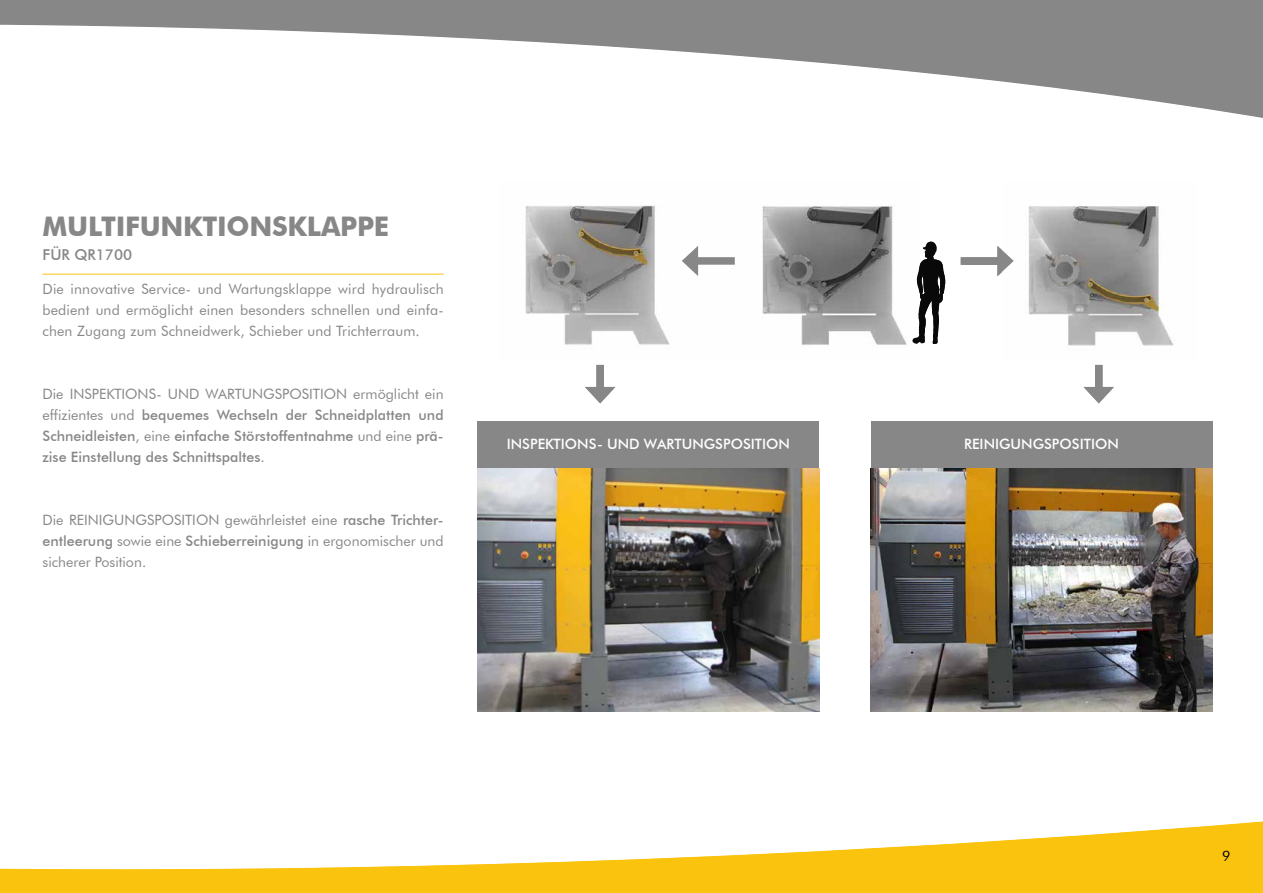
<style>
.page{position:relative;width:1263px;height:893px;background:#fff}
.page>*{position:absolute;margin:0;border:0;box-sizing:border-box;transform-origin:0 0}
.t1{font:700 27px "Futura BT";letter-spacing:-.01em;color:#878787}
.t2{font:500 15px "Futura BT";color:#878787}
.t3{font:14.25px/21px "Futura BT";color:#878787;text-align:justify}
.t4{font:500 14.25px/21px "Futura BT";color:#878787;text-align:justify}
.t5{font:500 14.25px "Futura BT";color:#fff}
.t6{font:14.25px "Futura BT";color:#000}
.s1{font-weight:400}
.s2{font-weight:500}
</style>
<div class="page">
<img style="left:525px;top:205px;width:174px;height:140px">
<div style="left:478px;top:421px;width:341px;height:46px;background:#878787"></div>
<div style="left:871px;top:421px;width:341px;height:46px;background:#878787"></div>
<img style="left:478px;top:468px;width:341px;height:243px">
<img style="left:871px;top:468px;width:341px;height:243px">
<img style="left:1028px;top:206px;width:146px;height:140px">
<img style="left:762px;top:206px;width:145px;height:139px">
<svg style="left:912px;top:241px;width:33px;height:103px"></svg>
<div style="left:961px;top:257px;width:43px;height:8px;background:#878787"></div>
<svg style="left:997px;top:246px;width:17px;height:30px"></svg>
<div style="left:596px;top:365px;width:8px;height:28px;background:#878787"></div>
<svg style="left:585px;top:387px;width:30px;height:16px"></svg>
<div style="left:1095px;top:365px;width:7px;height:28px;background:#878787"></div>
<svg style="left:1083px;top:387px;width:31px;height:16px"></svg>
<div style="left:692px;top:257px;width:43px;height:8px;background:#878787"></div>
<svg style="left:682px;top:246px;width:16px;height:30px"></svg>
<hr style="left:0;top:0;width:1263px;height:3px;background:#878787">
<svg style="left:0;top:3px;width:1263px;height:115px"></svg>
<svg style="left:0;top:821px;width:1263px;height:70px"></svg>
<hr style="left:43px;top:274px;width:401px;height:1px;background:#fac30e">
<h1 class="t1" style="left:43px;top:210px;width:348px">MULTIFUNKTIONSKLAPPE</h1>
<p class="t2" style="left:43px;top:246px;width:91px">FÜR QR1700</p>
<p class="t3" style="left:43px;top:278px;width:403px">Die innovative Service- und Wartungsklappe wird hydraulisch bedient und ermöglicht einen besonders schnellen und einfa&shy;chen Zugang zum Schneidwerk, Schieber und Trichterraum.</p>
<p class="t4" style="left:43px;top:383px;width:403px"><span class="s1">Die INSPEKTIONS- UND WARTUNGSPOSITION ermöglicht ein effizientes und</span> bequemes Wechseln der Schneidplatten und Schneidleisten<span class="s1">, eine</span> einfache Störstoffentnahme <span class="s1">und eine</span> prä&shy;zise Einstellung des Schnittspaltes.</p>
<p class="t3" style="left:43px;top:509px;width:403px">Die REINIGUNGSPOSITION gewährleistet eine <span class="s2">rasche Trichter&shy;entleerung</span> sowie eine <span class="s2">Schieberreinigung</span> in ergonomischer und sicherer Position.</p>
<p class="t5" style="left:507px;top:435px;width:285px">INSPEKTIONS- UND WARTUNGSPOSITION</p>
<p class="t5" style="left:964px;top:435px;width:156px">REINIGUNGSPOSITION</p>
<p class="t6" style="left:1222px;top:847px;width:10px">9</p>
</div>
